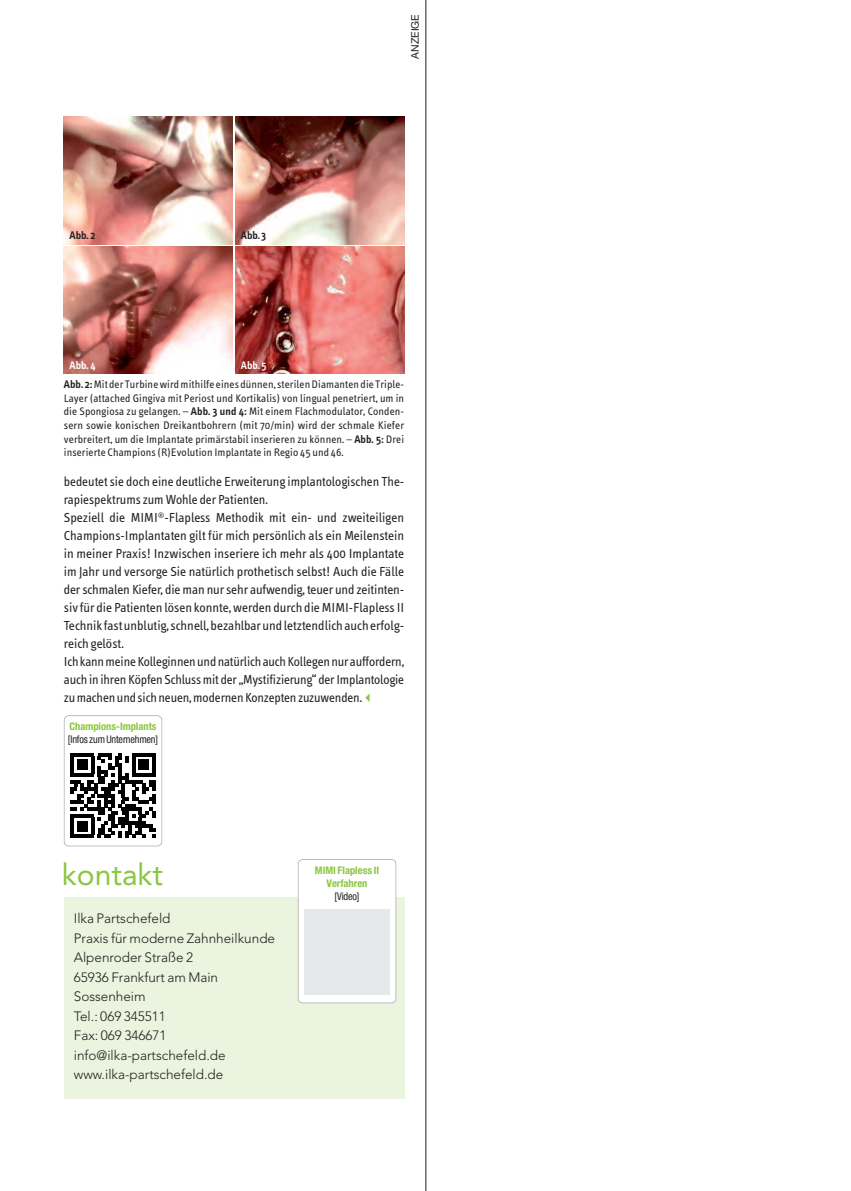
<style>
.page{position:relative;width:851px;height:1191px;background:#fff}
.page>*{position:absolute;margin:0;border:0;box-sizing:border-box;transform-origin:0 0}
.t1{font:30px "Avenir";color:#8bc63e}
.t2{font:13.5px/18px "Info Text";color:#231f20}
.t3{font:300 13.5px/19.5px "Avenir";color:#231f20}
.t4{font:11.25px/13.5px "Info Text";letter-spacing:.01em;color:#231f20;text-align:justify}
.t5{font:600 11.25px "Info Text";color:#231f20}
.t6{font:600 11.25px "Info Text";color:#fff}
.t7{font:700 condensed 10.5px/12.6px "Helvetica Neue";color:#8bc63e;text-align:center}
.t8{font:condensed 10.5px "Helvetica Neue";letter-spacing:-.015em;color:#231f20}
.t9{font:10.5px "Helvetica Neue";color:#231f20}
.s1{font-weight:600}
.s2{color:#8bc63e}
</style>
<div class="page">
<svg style="left:425px;top:0;width:2px;height:1191px;background:#908e8e"></svg>
<div style="left:64px;top:897px;width:340px;height:201px;background:#ebf4de"></div>
<img style="left:64px;top:117px;width:169px;height:127px">
<img style="left:235px;top:117px;width:169px;height:127px">
<img style="left:64px;top:246px;width:169px;height:128px">
<img style="left:235px;top:246px;width:169px;height:128px">
<div style="left:64px;top:715px;width:98px;height:131px;border:1px solid #939598;border-radius:5px"></div>
<svg style="left:70px;top:753px;width:86px;height:85px"></svg>
<div style="left:298px;top:859px;width:97px;height:143px;background:#fff;border-radius:4px"></div>
<div style="left:298px;top:859px;width:98px;height:144px;border:1px solid #939598;border-radius:5px"></div>
<div style="left:304px;top:909px;width:86px;height:86px;background:#e7e8e9"></div>
<p class="t5" style="left:70px;top:231px;width:27px">Abb. 2</p>
<p class="t5" style="left:241px;top:231px;width:27px">Abb. 3</p>
<p class="t6" style="left:70px;top:361px;width:28px">Abb. 4</p>
<p class="t6" style="left:241px;top:361px;width:27px">Abb. 5</p>
<p class="t9" style="left:411px;top:59px;width:46px;rotate:-90deg">ANZEIGE</p>
<p class="t4" style="left:64px;top:379px;width:342px"><span class="s1">Abb. 2:</span>Mit der Turbinewirdmithilfe eines dünnen,sterilenDiamantendie Triple-Layer (attached Gingiva mit Periost und Kortikalis) von lingual penetriert, um in die Spongiosa zu gelangen. – <span class="s1">Abb. 3 und 4:</span> Mit einem Flachmodulator, Conden&shy;sern sowie konischen Dreikantbohrern (mit 70/min) wird der schmale Kiefer verbreitert, um die Implantate primärstabil inserieren zu können. – <span class="s1">Abb. 5:</span> Drei inserierte Champions(R)Evolution Implantate in Regio 45 und 46.</p>
<p class="t2" style="left:64px;top:474px;width:342px">bedeutet sie doch eine deutliche Erweiterung implantologischen The&shy;rapiespektrumszum Wohle der Patienten.<br>Speziell die MIMI<sup>®</sup>-Flapless Methodik mit ein- und zweiteiligen Champions-Implantaten gilt für mich persönlich als ein Meilenstein in meiner Praxis! Inzwischen inseriere ich mehr als 400 Implantate im Jahr und versorge Sie natürlich prothetisch selbst! Auch die Fälle der schmalen Kiefer, die man nur sehr aufwendig, teuer und zeitinten&shy;siv für die Patienten lösen konnte,werden durch dieMIMI-FlaplessII Technik fastunblutig,schnell,bezahlbarundletztendlichaucherfolg&shy;reich gelöst.<br>IchkannmeineKolleginnenundnatürlichauchKollegennurauffordern, auch in ihren Köpfen Schlussmit der„Mystifizierung“ derImplantologie zumachenund sichneuen,modernenKonzeptenzuzuwenden.<span class="s2">✓</span></p>
<p class="t7" style="left:69px;top:721px;width:89px">Champions-Implants</p>
<p class="t8" style="left:68px;top:735px;width:92px">[Infos zumUnternehmen]</p>
<h1 class="t1" style="left:62px;top:862px;width:103px">kontakt</h1>
<p class="t3" style="left:74px;top:910px;width:203px">Ilka Partschefeld<br>Praxis für moderne Zahnheilkunde<br>Alpenroder Straße 2<br>65936 Frankfurt am Main<br>Sossenheim<br>Tel.: 069 345511<br>Fax: 069 346671 info@ilka-partschefeld.de www.ilka-partschefeld.de</p>
<p class="t7" style="left:315px;top:865px;width:66px">MIMI Flapless II<br>Verfahren</p>
<p class="t8" style="left:334px;top:892px;width:26px">[Video]</p>
</div>
